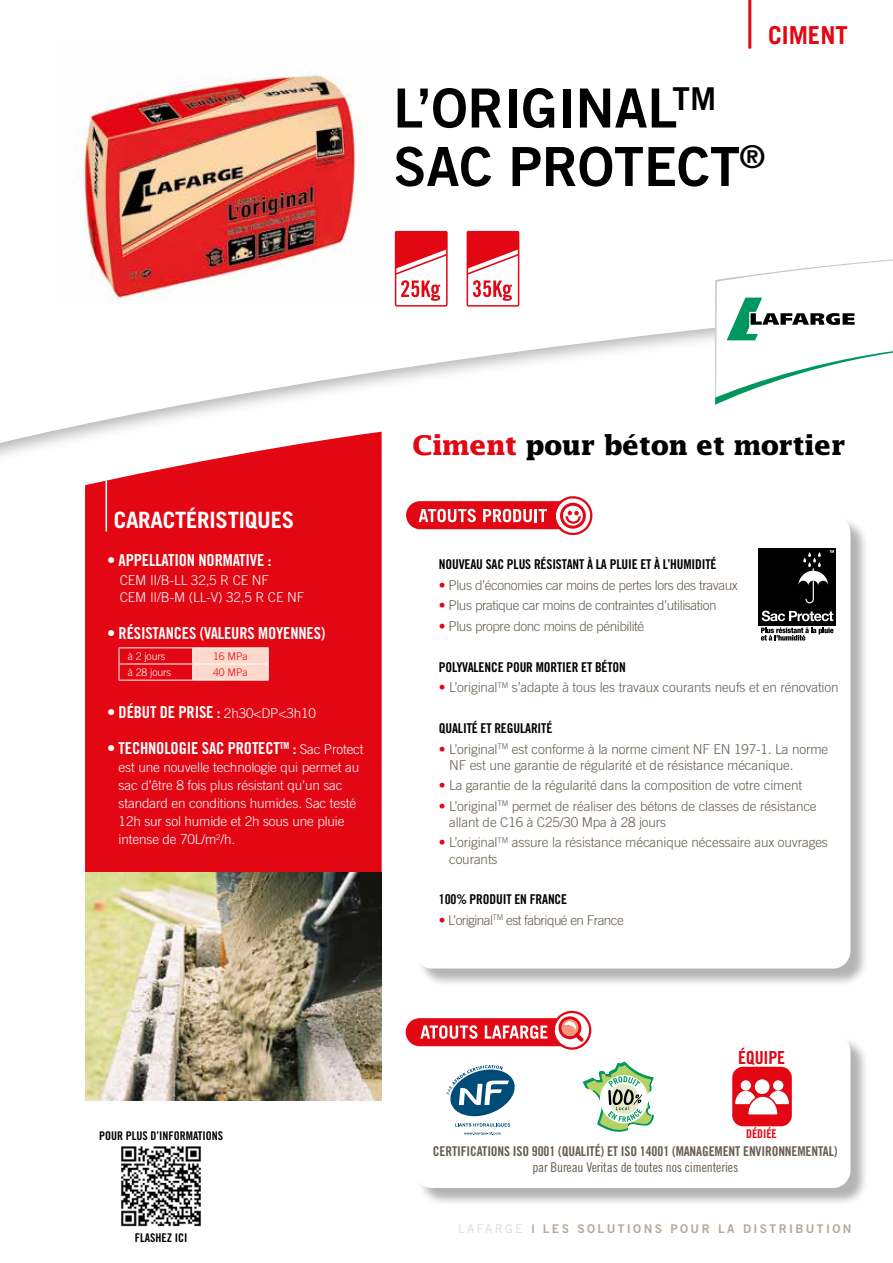
<style>
.page{position:relative;width:893px;height:1263px;background:#fff}
.page>*{position:absolute;margin:0;border:0;box-sizing:border-box;transform-origin:0 0}
.t1{font:54px/58.5px "Trade Gothic Bold Two";color:#000}
.t2{font:700 27px "Lucida";letter-spacing:-.02em;color:#000}
.t3{font:700 24.75px "Trade Gothic";color:#e30613}
.t4{font:700 22.5px "Trade Gothic";letter-spacing:-.01em;color:#fff}
.t5{font:18px "Trade Gothic Bold Cond Twenty";letter-spacing:-.01em;color:#e30613}
.t6{font:16.5px "Trade Gothic Bold Cond Twenty";letter-spacing:-.01em;color:#fff}
.t7{font:300 13.5px/16.2px "Trade Gothic";letter-spacing:-.01em;color:#665d51}
.t8{font:300 13.5px/18px "Trade Gothic";letter-spacing:-.01em;color:#fff}
.t9{font:300 13.5px "Trade Gothic";letter-spacing:-.03em;color:#665d51}
.t10{font:13.5px "Trade Gothic Bold Cond Twenty";letter-spacing:-.01em;color:#000}
.t11{font:13.5px "Trade Gothic Bold Cond Twenty";letter-spacing:-.01em;color:#665d51}
.t12{font:13.5px "Trade Gothic Cond Eighteen";letter-spacing:-.01em;color:#665d51}
.t13{font:300 13.5px "Trade Gothic";letter-spacing:-.04em;color:#665d51}
.t14{font:12px "Trade Gothic LT Std Bd 2";letter-spacing:.2em;color:#b6a89a}
.t15{font:12px "Trade Gothic Bold Cond Twenty";color:#000}
.t16{font:12px "Trade Gothic Bold Cond Twenty";letter-spacing:-.01em;color:#e30613}
.t17{font:300 10.5px "Trade Gothic";letter-spacing:-.01em;color:#fff}
.t18{font:300 10.5px "Trade Gothic";letter-spacing:-.01em;color:#e30613}
.s1{font-family:"Trade Gothic";font-weight:300;font-size:13.5px}
.s2{color:#e30613}
.s3{font-family:"Trade Gothic LT Std";color:#e1dad4}
</style>
<div class="page">
<svg style="left:0;top:0;width:752px;height:448px"></svg>
<svg style="left:715px;top:258px;width:178px;height:147px"></svg>
<svg style="left:85px;top:432px;width:297px;height:441px;background:#e41521"></svg>
<hr style="left:106px;top:480px;width:1px;height:51px;background:#fff">
<div style="left:417px;top:1036px;width:452px;height:170px;background:#000;opacity:.3"></div>
<div style="left:415px;top:1034px;width:435px;height:154px;background:#fff;border-radius:18px"></div>
<hr style="left:119px;top:647px;width:74px;height:1px;background:#fff">
<hr style="left:193px;top:647px;width:76px;height:1px;background:#fff">
<hr style="left:119px;top:664px;width:74px;height:1px;background:#fff">
<svg style="left:119px;top:648px;width:1px;height:32px"></svg>
<svg style="left:192px;top:648px;width:77px;height:32px;background:#fcdacd"></svg>
<hr style="left:119px;top:680px;width:74px;height:1px;background:#fff">
<hr style="left:193px;top:680px;width:76px;height:1px;background:#fff">
<hr style="left:748px;top:0;width:3px;height:49px;background:#e30613">
<img style="left:85px;top:873px;width:297px;height:227px">
<img style="left:121px;top:1146px;width:80px;height:81px">
<div style="left:732px;top:1067px;width:60px;height:59px;background:#e30613;border-radius:11px"></div>
<div style="left:773px;top:1080px;width:10px;height:10px;background:#fff;border-radius:50%"></div>
<div style="left:741px;top:1080px;width:10px;height:10px;background:#fff;border-radius:50%"></div>
<div style="left:755px;top:1079px;width:14px;height:15px;background:#fff;border-radius:50%"></div>
<svg style="left:735px;top:1091px;width:54px;height:24px"></svg>
<svg style="left:582px;top:1062px;width:72px;height:70px"></svg>
<div style="left:406px;top:1018px;width:183px;height:28px;background:#e30613;border-radius:14px"></div>
<svg style="left:420px;top:1025px;width:58px;height:14px"></svg>
<svg style="left:485px;top:1011px;width:107px;height:39px"></svg>
<img style="left:58px;top:44px;width:338px;height:260px">
<div style="left:396px;top:232px;width:51px;height:74px;background:#fff"></div>
<div style="left:395px;top:231px;width:53px;height:76px;border:2px solid #e30613"></div>
<svg style="left:393px;top:231px;width:56px;height:70px"></svg>
<div style="left:467px;top:232px;width:52px;height:74px;background:#fff"></div>
<div style="left:467px;top:231px;width:52px;height:76px;border:2px solid #e30613"></div>
<svg style="left:465px;top:231px;width:56px;height:70px"></svg>
<div style="left:417px;top:518px;width:452px;height:469px;background:#000;opacity:.3"></div>
<div style="left:415px;top:516px;width:435px;height:452px;background:#fff;border-radius:18px"></div>
<div style="left:406px;top:501px;width:181px;height:28px;background:#e30613;border-radius:14px"></div>
<svg style="left:419px;top:509px;width:57px;height:13px"></svg>
<svg style="left:483px;top:496px;width:110px;height:40px"></svg>
<svg style="left:756px;top:546px;width:82px;height:97px"></svg>
<div style="left:759px;top:548px;width:77px;height:77px;background:#000"></div>
<svg style="left:762px;top:611px;width:71px;height:10px"></svg>
<svg style="left:761px;top:627px;width:72px;height:14px"></svg>
<svg style="left:798px;top:550px;width:36px;height:53px"></svg>
<svg style="left:446px;top:1065px;width:69px;height:70px"></svg>
<h3 class="t3" style="left:768px;top:20px;width:81px">CIMENT</h3>
<h1 class="t1" style="left:393px;top:78px;width:373px">L’ORIGINAL<sup>TM<br></sup>SAC PROTECT<sup>®</sup></h1>
<h3 class="t4" style="left:114px;top:506px;width:182px">CARACTÉRISTIQUES</h3>
<p class="t6" style="left:107px;top:551px;width:166px">• APPELLATION NORMATIVE :</p>
<p class="t8" style="left:120px;top:570px;width:186px">CEM II/B-LL 32,5 R CE NF<br>CEM II/B-M (LL-V) 32,5 R CE NF</p>
<p class="t6" style="left:107px;top:623px;width:220px">• RÉSISTANCES (VALEURS MOYENNES)</p>
<p class="t17" style="left:128px;top:650px;width:39px">à 2 jours</p>
<p class="t18" style="left:213px;top:650px;width:36px">16 MPa</p>
<p class="t17" style="left:128px;top:666px;width:45px">à 28 jours</p>
<p class="t18" style="left:213px;top:666px;width:36px">40 MPa</p>
<p class="t6" style="left:107px;top:702px;width:210px">• DÉBUT DE PRISE : <span class="s1">2h30&lt;DP&lt;3h10</span></p>
<p class="t6" style="left:107px;top:738px;width:258px">• TECHNOLOGIE SAC PROTECT<sup>TM</sup> : <span class="s1">Sac Protect</span></p>
<p class="t8" style="left:119px;top:758px;width:242px">est une nouvelle technologie qui permet au sac d’être 8 fois plus résistant qu’un sac standard en conditions humides. Sac testé 12h sur sol humide et 2h sous une pluie intense de 70L/m<sup>2</sup>/h.</p>
<p class="t15" style="left:99px;top:1128px;width:126px">POUR PLUS D’INFORMATIONS</p>
<p class="t15" style="left:135px;top:1231px;width:54px">FLASHEZ ICI</p>
<h2 class="t2" style="left:412px;top:429px;width:435px"><span class="s2">Ciment</span> pour béton et mortier</h2>
<p class="t10" style="left:439px;top:556px;width:279px">NOUVEAU SAC PLUS RÉSISTANT À LA PLUIE ET À L’HUMIDITÉ</p>
<p class="t9" style="left:439px;top:577px;width:301px"><span class="s2">•</span> Plus d’économies car moins de pertes lors des travaux</p>
<p class="t9" style="left:439px;top:597px;width:279px"><span class="s2">•</span> Plus pratique car moins de contraintes d’utilisation</p>
<p class="t9" style="left:439px;top:618px;width:207px"><span class="s2">•</span> Plus propre donc moins de pénibilité</p>
<p class="t10" style="left:439px;top:659px;width:189px">POLYVALENCE POUR MORTIER ET BÉTON</p>
<p class="t7" style="left:439px;top:679px;width:401px"><span class="s2">•</span> L’original<sup>TM</sup> s’adapte à tous les travaux courants neufs et en rénovation</p>
<p class="t10" style="left:439px;top:720px;width:115px">QUALITÉ ET REGULARITÉ</p>
<p class="t7" style="left:449px;top:740px;width:381px;text-indent:-10px"><span class="s2">•</span> L’original<sup>TM</sup> est conforme à la norme ciment NF EN 197-1. La norme<br>NF est une garantie de régularité et de résistance mécanique.</p>
<p class="t7" style="left:439px;top:777px;width:365px"><span class="s2">•</span> La garantie de la régularité dans la composition de votre ciment</p>
<p class="t7" style="left:449px;top:797px;width:369px;text-indent:-10px"><span class="s2">•</span> L’original<sup>TM</sup> permet de réaliser des bétons de classes de résistance allant de C16 à C25/30 Mpa à 28 jours</p>
<p class="t7" style="left:449px;top:834px;width:380px;text-indent:-10px"><span class="s2">•</span> L’original<sup>TM</sup> assure la résistance mécanique nécessaire aux ouvrages courants</p>
<p class="t10" style="left:439px;top:891px;width:130px">100% PRODUIT EN FRANCE</p>
<p class="t13" style="left:439px;top:912px;width:186px"><span class="s2">•</span> L’original<sup>TM</sup> est fabriqué en France</p>
<h3 class="t5" style="left:738px;top:1047px;width:49px">ÉQUIPE</h3>
<p class="t16" style="left:746px;top:1126px;width:32px">DÉDIÉE</p>
<p class="t11" style="left:433px;top:1142px;width:406px">CERTIFICATIONS ISO 9001 (QUALITÉ) ET ISO 14001 (MANAGEMENT ENVIRONNEMENTAL)</p>
<p class="t12" style="left:532px;top:1159px;width:207px">par Bureau Veritas de toutes nos cimenteries</p>
<p class="t14" style="left:458px;top:1222px;width:395px"><span class="s3">LAFARGE</span> l LES SOLUTIONS POUR LA DISTRIBUTION</p>
</div>
